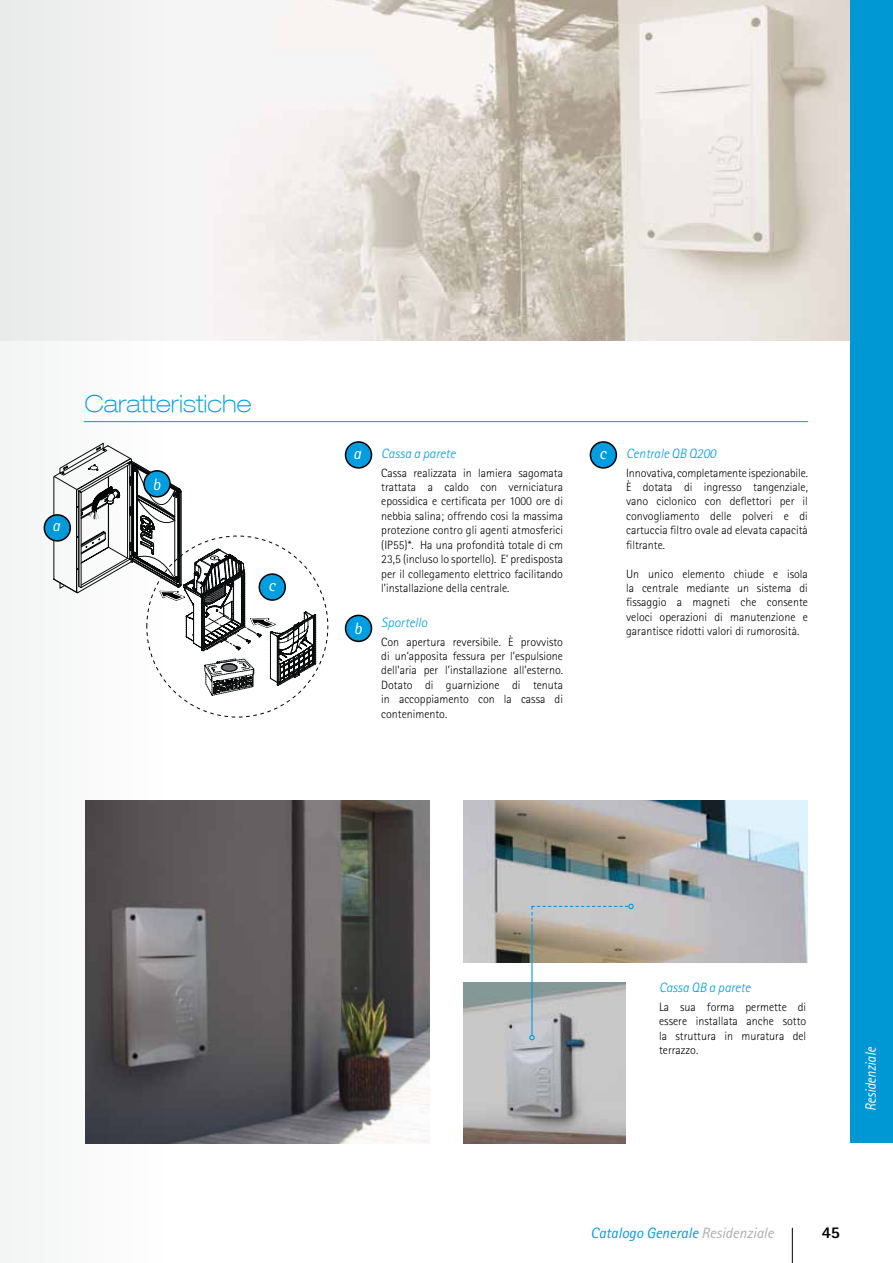
<style>
.page{position:relative;width:893px;height:1263px;background:#fff}
.page>*{position:absolute;margin:0;border:0;box-sizing:border-box;transform-origin:0 0}
.t1{font:100 expanded 24px "Helvetica Neue LT";color:#009ee0}
.t2{font:italic 16.5px "Rotis Sans Serif Std";color:#fff}
.t3{font:800 16.5px "Rotis Sans Serif Std";color:#000}
.t4{font:italic 15px "Rotis Sans Serif Std";color:#009ee0}
.t5{font:italic 15px "Rotis Sans Serif Std";color:#fff;scale:.89 1}
.t6{font:italic 300 13.5px "Rotis Sans Serif Std";color:#009ee0}
.t7{font:300 12px/14.4px "Rotis Sans Serif Std";color:#000;text-align:justify}
.s1{color:#adaeb0}
</style>
<div class="page">
<svg style="left:255px;top:0;width:595px;height:341px"></svg>
<hr style="left:84px;top:421px;width:724px;height:1px;background:#009ee0">
<svg style="left:255px;top:537px;width:61px;height:179px"></svg>
<img style="left:255px;top:800px;width:174px;height:343px">
<img style="left:463px;top:800px;width:345px;height:162px">
<img style="left:463px;top:982px;width:162px;height:162px">
<hr style="left:531px;top:928px;width:2px;height:109px;background:#009ee0">
<svg style="left:529px;top:1035px;width:6px;height:5px"></svg>
<svg style="left:531px;top:904px;width:103px;height:24px;background:#bec2c3"></svg>
<div style="left:259px;top:574px;width:26px;height:26px;background:#009ee0;border-radius:50%"></div>
<div style="left:259px;top:573px;width:27px;height:28px;border:2px solid #000;border-radius:50%"></div>
<div style="left:590px;top:442px;width:26px;height:26px;background:#009ee0;border-radius:50%"></div>
<div style="left:590px;top:441px;width:27px;height:28px;border:2px solid #000;border-radius:50%"></div>
<div style="left:346px;top:615px;width:25px;height:26px;background:#009ee0;border-radius:50%"></div>
<div style="left:345px;top:615px;width:27px;height:27px;border:2px solid #000;border-radius:50%"></div>
<div style="left:346px;top:442px;width:25px;height:26px;background:#009ee0;border-radius:50%"></div>
<div style="left:345px;top:441px;width:27px;height:28px;border:2px solid #000;border-radius:50%"></div>
<div style="left:850px;top:0;width:43px;height:1142px;background:#0097d5"></div>
<hr style="left:792px;top:1228px;width:1px;height:35px;background:#000">
<svg style="left:0;top:0;width:255px;height:1263px;fill:#f5f5f5"></svg>
<h1 class="t1" style="left:85px;top:389px;width:168px">Caratteristiche</h1>
<h2 class="t2" style="left:52px;top:516px;width:9px">a</h2>
<h2 class="t2" style="left:152px;top:474px;width:9px">b</h2>
<h2 class="t2" style="left:268px;top:575px;width:9px">c</h2>
<h2 class="t2" style="left:353px;top:443px;width:9px">a</h2>
<h2 class="t2" style="left:354px;top:619px;width:9px">b</h2>
<p class="t6" style="left:381px;top:446px;width:76px">Cassa a parete</p>
<p class="t7" style="left:381px;top:465px;width:183px">Cassa realizzata in lamiera sagomata trattata a caldo con verniciatura epossidica e certificata per 1000 ore di nebbia salina; offrendo cosi la massima protezione contro gli agenti atmosferici (IP55)*. Ha una profondità totale di cm 23,5 (incluso lo sportello). E’ predisposta per il collegamento elettrico facilitando l’installazione della centrale.</p>
<p class="t6" style="left:381px;top:614px;width:47px">Sportello</p>
<p class="t7" style="left:381px;top:634px;width:183px">Con apertura reversibile. È provvisto di un’apposita fessura per l’espulsione dell’aria per l’installazione all’esterno.<br>Dotato di guarnizione di tenuta in accoppiamento con la cassa di contenimento.</p>
<h2 class="t2" style="left:599px;top:443px;width:9px">c</h2>
<p class="t6" style="left:626px;top:446px;width:91px">Centrale QB Q200</p>
<p class="t7" style="left:626px;top:465px;width:183px">Innovativa, completamente ispezionabile.<br>È dotata di ingresso tangenziale, vano ciclonico con deflettori per il convogliamento delle polveri e di cartuccia filtro ovale ad elevata capacità filtrante.</p>
<p class="t7" style="left:626px;top:566px;width:183px">Un unico elemento chiude e isola la centrale mediante un sistema di fissaggio a magneti che consente veloci operazioni di manutenzione e garantisce ridotti valori di rumorosità.</p>
<p class="t6" style="left:659px;top:980px;width:93px">Cassa QB a parete</p>
<p class="t7" style="left:659px;top:1000px;width:149px">La sua forma permette di essere installata anche sotto la struttura in muratura del terrazzo.</p>
<p class="t5" style="left:862px;top:1111px;width:74px;rotate:-90deg">Residenziale</p>
<p class="t4" style="left:591px;top:1224px;width:185px">Catalogo Generale <span class="s1">Residenziale</span></p>
<h2 class="t3" style="left:822px;top:1222px;width:20px">45</h2>
</div>
